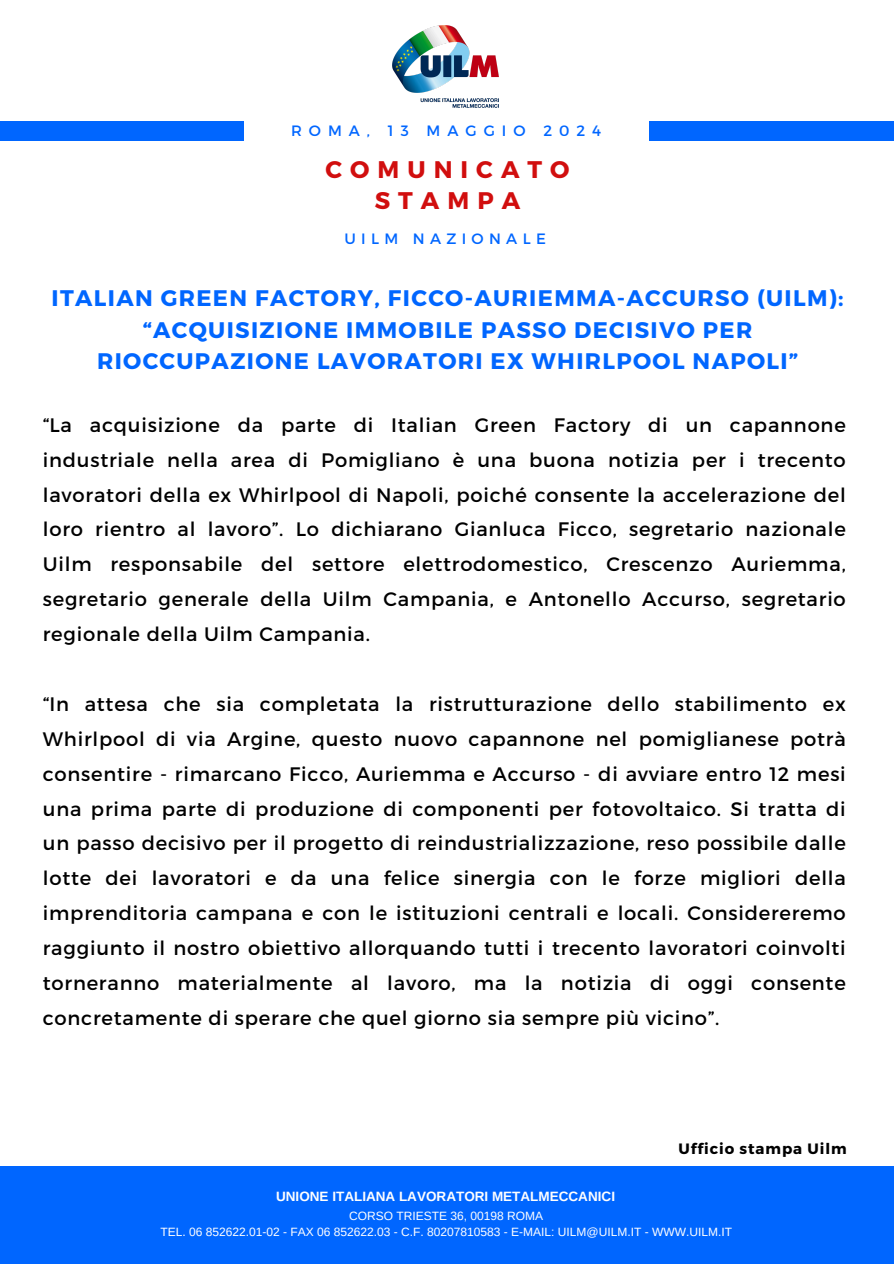
<style>
.page{position:relative;width:894px;height:1264px;background:#fff}
.page>*{position:absolute;margin:0;border:0;box-sizing:border-box;transform-origin:0 0}
.t1{font:700 24px/30.3px "Montserrat";letter-spacing:.335em;color:#d10e0e;text-align:center}
.t2{font:700 22.5px/31.5px "Montserrat";letter-spacing:.06em;color:#06f;text-align:center}
.t3{font:19.5px/35px "Montserrat";letter-spacing:.04em;color:#000;text-align:justify}
.t4{font:15px "Montserrat";letter-spacing:.465em;color:#06f}
.t5{font:700 15px "Montserrat";letter-spacing:.06em;color:#000}
.t6{font:15px "Montserrat";letter-spacing:.355em;color:#06f}
.t7{font:700 13.5px "Arimo";color:#fff}
.t8{font:12px "Arimo";color:#fff}
</style>
<div class="page">
<div style="left:0;top:122px;width:243px;height:19px;background:#06f"></div>
<div style="left:648px;top:121px;width:245px;height:19px;background:#06f"></div>
<img style="left:392px;top:25px;width:106px;height:82px">
<div style="left:0;top:1166px;width:893px;height:97px;background:#06f"></div>
<p class="t4" style="left:291px;top:121px;width:311px">ROMA, 13 MAGGIO 2024</p>
<h1 class="t1" style="left:325px;top:153px;width:246px">COMUNICATO<br>STAMPA</h1>
<h3 class="t6" style="left:344px;top:229px;width:203px">UILM NAZIONALE</h3>
<p class="t2" style="left:52px;top:281px;width:793px">ITALIAN GREEN FACTORY, FICCO-AURIEMMA-ACCURSO (UILM): “ACQUISIZIONE IMMOBILE PASSO DECISIVO PER<br>RIOCCUPAZIONE LAVORATORI EX WHIRLPOOL NAPOLI”</p>
<h2 class="t3" style="left:43px;top:406px;width:804px">“La acquisizione da parte di Italian Green Factory di un capannone industriale nella area di Pomigliano è una buona notizia per i trecento lavoratori della ex Whirlpool di Napoli, poiché consente la accelerazione del loro rientro al lavoro”. Lo dichiarano Gianluca Ficco, segretario nazionale Uilm responsabile del settore elettrodomestico, Crescenzo Auriemma, segretario generale della Uilm Campania, e Antonello Accurso, segretario regionale della Uilm Campania.</h2>
<p class="t3" style="left:43px;top:685px;width:804px">“In attesa che sia completata la ristrutturazione dello stabilimento ex Whirlpool di via Argine, questo nuovo capannone nel pomiglianese potrà consentire - rimarcano Ficco, Auriemma e Accurso - di avviare entro 12 mesi una prima parte di produzione di componenti per fotovoltaico. Si tratta di un passo decisivo per il progetto di reindustrializzazione, reso possibile dalle lotte dei lavoratori e da una felice sinergia con le forze migliori della imprenditoria campana e con le istituzioni centrali e locali. Considereremo raggiunto il nostro obiettivo allorquando tutti i trecento lavoratori coinvolti torneranno materialmente al lavoro, ma la notizia di oggi consente concretamente di sperare che quel giorno sia sempre più vicino”.</p>
<p class="t5" style="left:678px;top:1138px;width:169px">Ufficio stampa Uilm</p>
<h4 class="t7" style="left:276px;top:1188px;width:340px">UNIONE ITALIANA LAVORATORI METALMECCANICI</h4>
<h5 class="t8" style="left:349px;top:1208px;width:195px">CORSO TRIESTE 36, 00198 ROMA</h5>
<p class="t8" style="left:160px;top:1224px;width:573px">TEL. 06 852622.01-02 - FAX 06 852622.03 - C.F. 80207810583 - E-MAIL: UILM@UILM.IT - WWW.UILM.IT</p>
</div>
